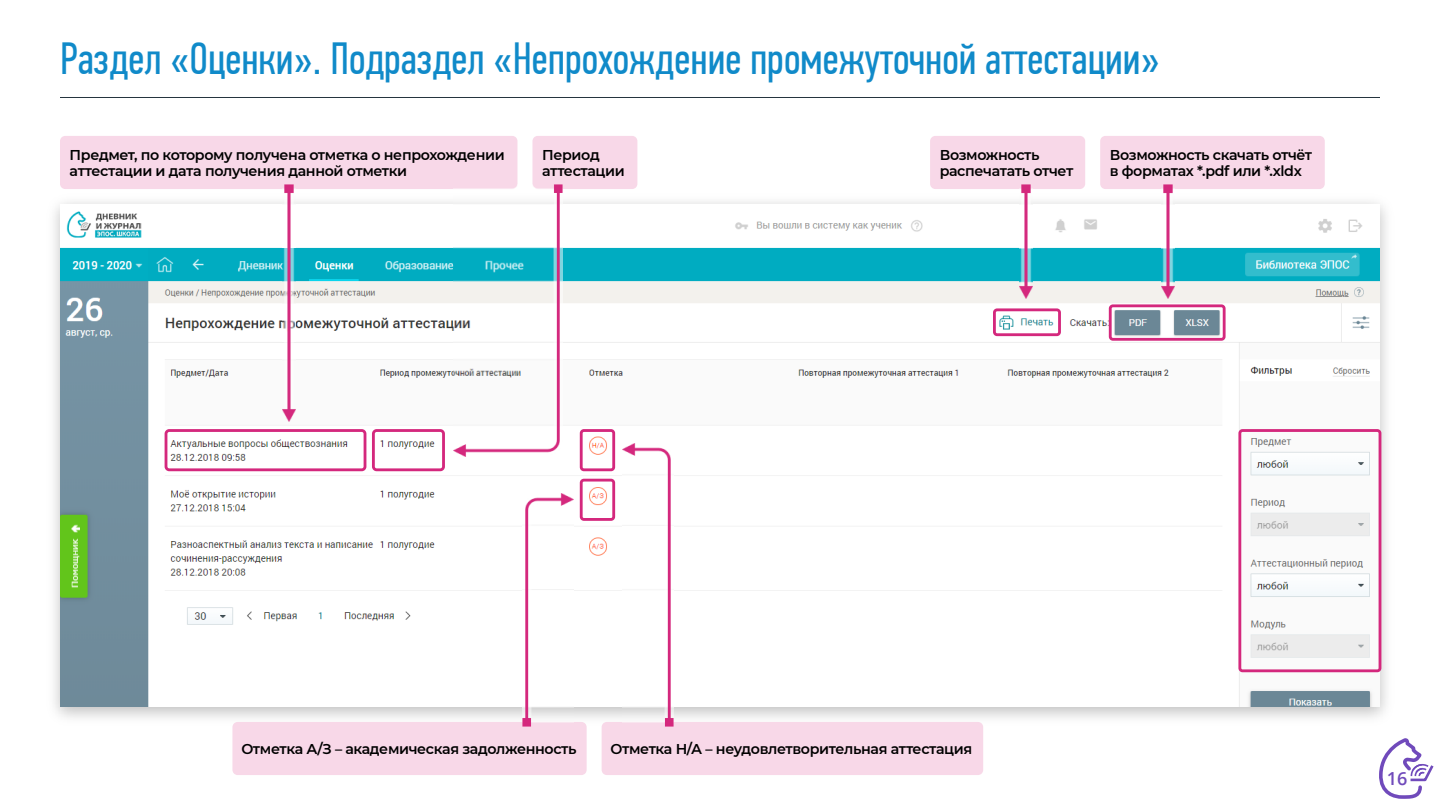
<style>
.page{position:relative;width:1440px;height:810px;background:#fff}
.page>*{position:absolute;margin:0;border:0;box-sizing:border-box;transform-origin:0 0}
.t1{font:45px "PF Din Text Comp Pro";color:#108ac9}
.t2{font:600 18px "Open Sans";color:#704abb}
.t3{font:600 14.25px/16.3px "Montserrat";letter-spacing:-.025em;color:#000}
</style>
<div class="page">
<hr style="left:60px;top:97px;width:1320px;height:1px;background:#25353f">
<svg style="left:1379px;top:739px;width:55px;height:60px"></svg>
<img style="left:54px;top:201px;width:1333px;height:517px">
<img style="left:60px;top:204px;width:1320px;height:503px">
<div style="left:187px;top:206px;width:202px;height:39px;background:#fff"></div>
<div style="left:1110px;top:207px;width:185px;height:38px;background:#fff"></div>
<div style="left:602px;top:722px;width:381px;height:53px;background:#f8d8e8"></div>
<div style="left:232px;top:722px;width:355px;height:53px;background:#f8d8e8"></div>
<div style="left:165px;top:429px;width:201px;height:42px;border:3px solid #d4287d;border-radius:3px"></div>
<div style="left:372px;top:429px;width:73px;height:42px;border:3px solid #d4287d;border-radius:3px"></div>
<div style="left:580px;top:429px;width:35px;height:42px;border:3px solid #d4287d;border-radius:3px"></div>
<div style="left:993px;top:308px;width:68px;height:28px;border:3px solid #d4287d;border-radius:3px"></div>
<div style="left:1109px;top:304px;width:117px;height:37px;border:3px solid #d4287d;border-radius:3px"></div>
<div style="left:1238px;top:429px;width:143px;height:243px;border:3px solid #d4287d;border-radius:3px"></div>
<div style="left:580px;top:479px;width:35px;height:42px;border:3px solid #d4287d;border-radius:3px"></div>
<div style="left:60px;top:136px;width:457px;height:53px;background:#f8d8e8"></div>
<div style="left:1100px;top:136px;width:225px;height:53px;background:#f8d8e8"></div>
<div style="left:930px;top:136px;width:155px;height:53px;background:#f8d8e8"></div>
<div style="left:532px;top:136px;width:105px;height:53px;background:#f8d8e8"></div>
<img style="left:282px;top:184px;width:13px;height:237px">
<img style="left:453px;top:184px;width:110px;height:273px">
<img style="left:622px;top:444px;width:52px;height:283px">
<img style="left:522px;top:494px;width:52px;height:233px">
<img style="left:1161px;top:184px;width:13px;height:114px">
<img style="left:1019px;top:184px;width:13px;height:114px">
<h1 class="t1" style="left:60px;top:41px;width:1101px">Раздел «Оценки». Подраздел «Непрохождение промежуточной аттестации»</h1>
<p class="t3" style="left:70px;top:146px;width:437px">Предмет, по которому получена отметка о непрохождении аттестации и дата получения данной отметки</p>
<p class="t3" style="left:1110px;top:146px;width:204px">Возможность скачать отчёт в форматах *.pdf или *.xldx</p>
<p class="t3" style="left:542px;top:146px;width:84px">Период аттестации</p>
<p class="t3" style="left:940px;top:146px;width:135px">Возможность распечатать отчет</p>
<p class="t3" style="left:241px;top:741px;width:337px">Отметка А/З – академическая задолженность</p>
<p class="t3" style="left:611px;top:741px;width:363px">Отметка Н/А – неудовлетворительная аттестация</p>
<p class="t2" style="left:1387px;top:771px;width:22px">16</p>
</div>
